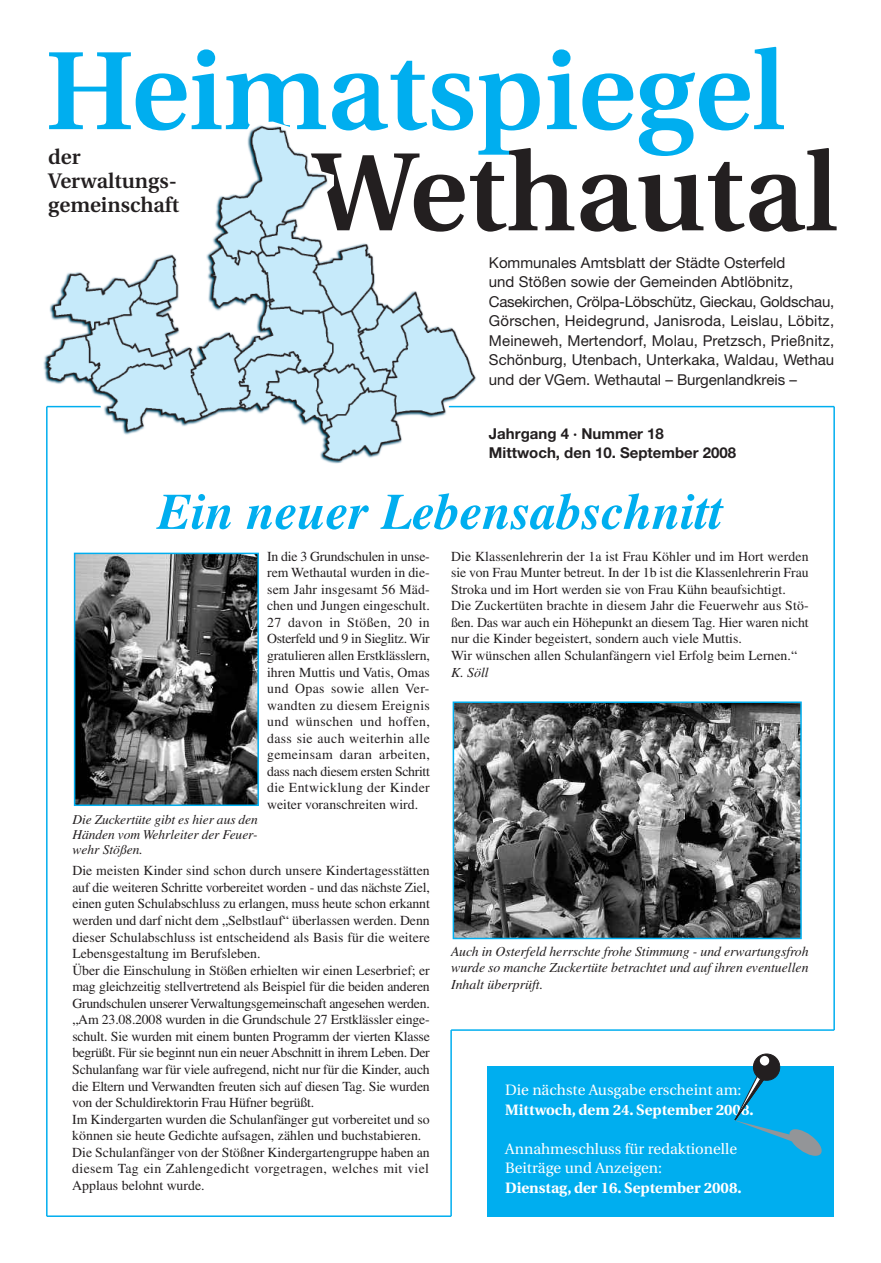
<style>
.page{position:relative;width:881px;height:1263px;background:#fff}
.page>*{position:absolute;margin:0;border:0;box-sizing:border-box;transform-origin:0 0}
.t1{font:600 111px "Utopia";color:#00aeef}
.t2{font:600 111px "Utopia";color:#231f20}
.t3{font:italic 700 51px "Times LT";color:#00aeef}
.t4{font:600 21px/24px "Utopia";color:#231f20}
.t5{font:15px/19.5px "Helvetica Neue LT";color:#231f20}
.t6{font:15px/19.5px "Utopia";color:#fff}
.t7{font:700 15px "Utopia";color:#fff}
.t8{font:700 15px/19.5px "Helvetica Neue LT";color:#231f20}
.t9{font:13.8px/16.5px "Times LT";letter-spacing:-.005em;color:#231f20}
.t10{font:italic 13.8px/16.5px "Times LT";color:#231f20;text-align:justify}
.t11{font:italic 13.5px/15px "Times LT";letter-spacing:-.005em;color:#231f20;text-align:justify}
</style>
<div class="page">
<hr style="left:47px;top:406px;width:786px;height:1px;background:#00aeef">
<hr style="left:46px;top:407px;width:2px;height:809px;background:#00aeef">
<hr style="left:833px;top:407px;width:1px;height:623px;background:#00aeef">
<hr style="left:451px;top:1029px;width:382px;height:2px;background:#00aeef">
<hr style="left:450px;top:1030px;width:1px;height:186px;background:#00aeef">
<hr style="left:47px;top:1215px;width:404px;height:2px;background:#00aeef">
<img style="left:43px;top:125px;width:436px;height:341px">
<div style="left:487px;top:1066px;width:346px;height:150px;background:#00aeef"></div>
<div style="left:753px;top:1054px;width:26px;height:26px;background:#231f20;border-radius:50%"></div>
<div style="left:752px;top:1053px;width:28px;height:28px;border:1px solid #231f20;border-radius:50%"></div>
<div style="left:759px;top:1056px;width:10px;height:9px;background:#fff;border-radius:50%"></div>
<svg style="left:734px;top:1072px;width:88px;height:84px"></svg>
<img style="left:77px;top:556px;width:179px;height:247px">
<div style="left:74px;top:553px;width:185px;height:253px;border:2px solid #00aeef"></div>
<img style="left:455px;top:704px;width:343px;height:232px">
<div style="left:452px;top:701px;width:349px;height:238px;border:2px solid #00aeef"></div>
<h1 class="t1" style="left:45px;top:47px;width:741px">Heimatspiegel</h1>
<h1 class="t2" style="left:312px;top:148px;width:527px">Wethautal</h1>
<h3 class="t4" style="left:48px;top:147px;width:133px">der<br>Verwaltungs&shy;gemeinschaft</h3>
<p class="t5" style="left:489px;top:254px;width:346px">Kommunales Amtsblatt der Städte Osterfeld<br>und Stößen sowie der Gemeinden Abtlöbnitz, Casekirchen, Crölpa-Löbschütz, Gieckau, Goldschau, Görschen, Heidegrund, Janisroda, Leislau, Löbitz, Meineweh, Mertendorf, Molau, Pretzsch, Prießnitz, Schönburg, Utenbach, Unterkaka, Waldau, Wethau und der VGem. Wethautal – Burgenlandkreis –</p>
<p class="t8" style="left:489px;top:425px;width:248px">Jahrgang 4 · Nummer 18<br>Mittwoch, den 10. September 2008</p>
<h2 class="t3" style="left:158px;top:481px;width:567px">Ein neuer Lebensabschnitt</h2>
<p class="t9" style="left:267px;top:547px;width:164px;text-align:justify">In die 3 Grundschulen in unse&shy;rem Wethautal wurden in die&shy;sem Jahr insgesamt 56 Mäd&shy;chen und Jungen eingeschult.<br>27 davon in Stößen, 20 in Osterfeld und 9 in Sieglitz. Wir gratulieren allen Erstklässlern, ihren Muttis und Vatis, Omas und Opas sowie allen Ver&shy;wandten zu diesem Ereignis und wünschen und hoffen, dass sie auch weiterhin alle gemeinsam daran arbeiten, dass nach diesem ersten Schritt die Entwicklung der Kinder weiter voranschreiten wird.</p>
<p class="t9" style="left:451px;top:547px;width:359px">Die Klassenlehrerin der 1a ist Frau Köhler und im Hort werden sie von Frau Munter betreut. In der 1b ist die Klassenlehrerin Frau Stroka und im Hort werden sie von Frau Kühn beaufsichtigt.<br>Die Zuckertüten brachte in diesem Jahr die Feuerwehr aus Stö&shy;ßen. Das war auch ein Höhepunkt an diesem Tag. Hier waren nicht nur die Kinder begeistert, sondern auch viele Muttis.<br>Wir wünschen allen Schulanfängern viel Erfolg beim Lernen.“</p>
<p class="t10" style="left:451px;top:663px;width:39px">K. Söll</p>
<p class="t11" style="left:72px;top:811px;width:187px">Die Zuckertüte gibt es hier aus den Händen vom Wehrleiter der Feuer&shy;wehr Stößen.</p>
<p class="t9" style="left:72px;top:862px;width:359px">Die meisten Kinder sind schon durch unsere Kindertagesstätten auf die weiteren Schritte vorbereitet worden - und das nächste Ziel, einen guten Schulabschluss zu erlangen, muss heute schon erkannt werden und darf nicht dem „Selbstlauf“ überlassen werden. Denn dieser Schulabschluss ist entscheidend als Basis für die weitere Lebensgestaltung im Berufsleben.<br>Über die Einschulung in Stößen erhielten wir einen Leserbrief; er mag gleichzeitig stellvertretend als Beispiel für die beiden anderen Grundschulen unserer Verwaltungsgemeinschaft angesehen werden. „Am 23.08.2008 wurden in die Grundschule 27 Erstklässler einge&shy;schult. Sie wurden mit einem bunten Programm der vierten Klasse begrüßt. Für sie beginnt nun ein neuerAbschnitt in ihrem Leben. Der Schulanfang war für viele aufregend, nicht nur für die Kinder, auch die Eltern und Verwandten freuten sich auf diesen Tag. Sie wurden von der Schuldirektorin Frau Hüfner begrüßt.<br>Im Kindergarten wurden die Schulanfänger gut vorbereitet und so können sie heute Gedichte aufsagen, zählen und buchstabieren.<br>Die Schulanfänger von der Stößner Kindergartengruppe haben an diesem Tag ein Zahlengedicht vorgetragen, welches mit viel Applaus belohnt wurde.</p>
<p class="t10" style="left:451px;top:943px;width:359px">Auch in Osterfeld herrschte frohe Stimmung - und erwartungsfroh wurde so manche Zuckertüte betrachtet und auf ihren eventuellen Inhalt überprüft.</p>
<p class="t6" style="left:505px;top:1081px;width:238px">Die nächste Ausgabe erscheint am:</p>
<p class="t7" style="left:505px;top:1103px;width:250px">Mittwoch, dem 24. September 2008.</p>
<p class="t6" style="left:505px;top:1140px;width:233px">Annahmeschluss für redaktionelle<br>Beiträge und Anzeigen:</p>
<p class="t7" style="left:505px;top:1181px;width:238px">Dienstag, der 16. September 2008.</p>
</div>
